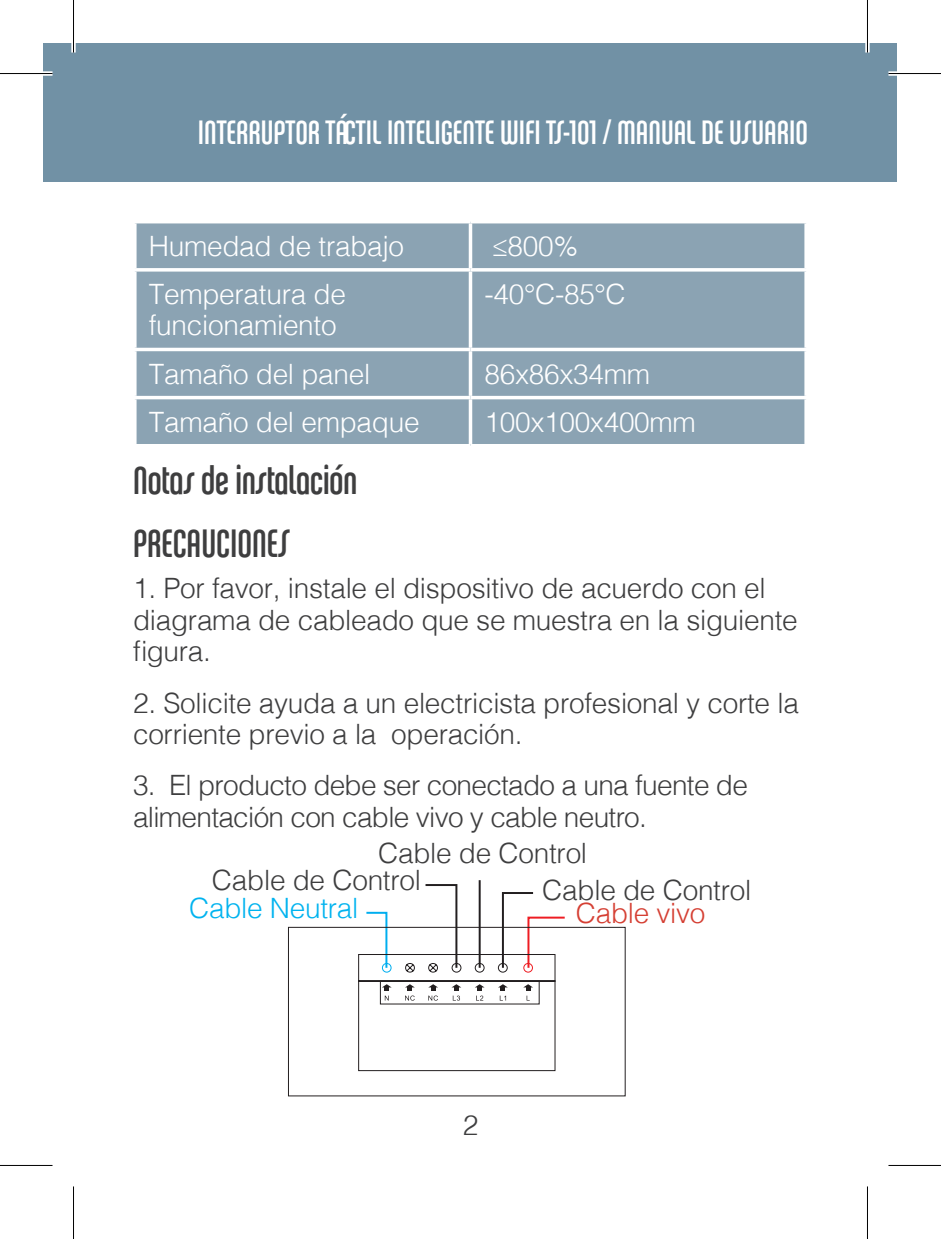
<style>
.page{position:relative;width:941px;height:1239px;background:#fff}
.page>*{position:absolute;margin:0;border:0;box-sizing:border-box;transform-origin:0 0}
.Estilo_de_párrafo_2{font:42px "Chalet Comprime Cologne Seventy";color:#3e3e3f}
.t1{font:35.7px "Chalet Comprime Cologne Seventy";color:#fff}
.Estilo_de_párrafo_1{font:300 28px/31.5px "Helvetica";letter-spacing:-.01em;color:#3e3e3f}
.Estilo_de_párrafo_1-2{font:300 28px/31.5px "Helvetica";letter-spacing:-.01em;color:#fff}
.Estilo_de_párrafo_1-3{font:300 28px "Helvetica";letter-spacing:-.01em;color:#00b3ef}
.Estilo_de_párrafo_1-4{font:300 28px "Helvetica";letter-spacing:-.01em;color:#d53f33}
</style>
<div class="page">
<div style="left:44px;top:44px;width:853px;height:138px;background:#7191a5"></div>
<div style="left:137px;top:223px;width:667px;height:221px;background:#8ba3b3"></div>
<svg style="left:135px;top:223px;width:2px;height:45px"></svg>
<svg style="left:804px;top:223px;width:2px;height:45px"></svg>
<hr style="left:133px;top:268px;width:337px;height:3px;background:#fff">
<svg style="left:135px;top:271px;width:2px;height:77px"></svg>
<hr style="left:470px;top:268px;width:338px;height:3px;background:#fff">
<svg style="left:804px;top:271px;width:2px;height:77px"></svg>
<hr style="left:133px;top:348px;width:337px;height:3px;background:#fff">
<svg style="left:135px;top:351px;width:2px;height:45px"></svg>
<hr style="left:470px;top:348px;width:338px;height:3px;background:#fff">
<svg style="left:804px;top:351px;width:2px;height:45px"></svg>
<hr style="left:133px;top:396px;width:337px;height:3px;background:#fff">
<svg style="left:135px;top:399px;width:2px;height:45px"></svg>
<hr style="left:470px;top:396px;width:338px;height:3px;background:#fff">
<svg style="left:804px;top:399px;width:2px;height:45px"></svg>
<hr style="left:469px;top:223px;width:3px;height:45px;background:#fff">
<hr style="left:469px;top:271px;width:3px;height:77px;background:#fff">
<hr style="left:469px;top:351px;width:3px;height:45px;background:#fff">
<hr style="left:469px;top:399px;width:3px;height:45px;background:#fff">
<svg style="left:366px;top:911px;width:22px;height:15px"></svg>
<svg style="left:425px;top:880px;width:140px;height:46px"></svg>
<svg style="left:288px;top:926px;width:338px;height:170px"></svg>
<div style="left:0;top:71px;width:52px;height:5px;background:#fff"></div>
<div style="left:888px;top:71px;width:53px;height:5px;background:#fff"></div>
<svg style="left:0;top:1165px;width:52px;height:1px"></svg>
<svg style="left:888px;top:1165px;width:53px;height:1px"></svg>
<div style="left:71px;top:0;width:5px;height:52px;background:#fff"></div>
<hr style="left:865px;top:0;width:4px;height:52px;background:#fff">
<hr style="left:0;top:73px;width:52px;height:1px;background:#000">
<hr style="left:888px;top:73px;width:53px;height:1px;background:#000">
<hr style="left:0;top:1164px;width:52px;height:1px;background:#000">
<hr style="left:888px;top:1164px;width:53px;height:1px;background:#000">
<hr style="left:73px;top:0;width:1px;height:52px;background:#000">
<hr style="left:73px;top:1186px;width:1px;height:52px;background:#000">
<hr style="left:867px;top:0;width:1px;height:52px;background:#000">
<hr style="left:867px;top:1186px;width:1px;height:52px;background:#000">
<p class="t1" style="left:198px;top:112px;width:611px">INTERRUPTOR TÁCTIL INTELIGENTE WIFI TS-101 / MANUAL DE USUARIO</p>
<p class="Estilo_de_párrafo_1-2" style="left:149px;top:228px;width:257px">Humedad de trabajo</p>
<p class="Estilo_de_párrafo_1-2" style="left:492px;top:228px;width:88px">≤800%</p>
<p class="Estilo_de_párrafo_1-2" style="left:149px;top:276px;width:199px">Temperatura de funcionamiento</p>
<p class="Estilo_de_párrafo_1-2" style="left:484px;top:276px;width:143px">-40°C-85°C</p>
<p class="Estilo_de_párrafo_1-2" style="left:149px;top:356px;width:223px">Tamaño del panel</p>
<p class="Estilo_de_párrafo_1-2" style="left:484px;top:356px;width:167px">86x86x34mm</p>
<p class="Estilo_de_párrafo_1-2" style="left:149px;top:404px;width:272px">Tamaño del empaque</p>
<p class="Estilo_de_párrafo_1-2" style="left:484px;top:404px;width:213px">100x100x400mm</p>
<p class="Estilo_de_párrafo_2" style="left:133px;top:457px;width:226px">Notas de instalación</p>
<p class="Estilo_de_párrafo_2" style="left:133px;top:519px;width:158px">PRECAUCIONES</p>
<p class="Estilo_de_párrafo_1" style="left:133px;top:570px;width:666px">1. Por favor, instale el dispositivo de acuerdo con el diagrama de cableado que se muestra en la siguiente figura.</p>
<p class="Estilo_de_párrafo_1" style="left:133px;top:684px;width:667px">2. Solicite ayuda a un electricista profesional y corte la corriente previo a la operación.</p>
<p class="Estilo_de_párrafo_1" style="left:133px;top:767px;width:616px">3. El producto debe ser conectado a una fuente de alimentación con cable vivo y cable neutro.</p>
<p class="Estilo_de_párrafo_1" style="left:378px;top:835px;width:210px">Cable de Control</p>
<p class="Estilo_de_párrafo_1" style="left:212px;top:862px;width:210px">Cable de Control</p>
<p class="Estilo_de_párrafo_1" style="left:542px;top:872px;width:210px">Cable de Control</p>
<p class="Estilo_de_párrafo_1-4" style="left:576px;top:889px;width:131px">Cable vivo</p>
<p class="Estilo_de_párrafo_1-3" style="left:189px;top:884px;width:171px">Cable Neutral</p>
<p class="Estilo_de_párrafo_1" style="left:463px;top:1106px;width:17px">2</p>
</div>
